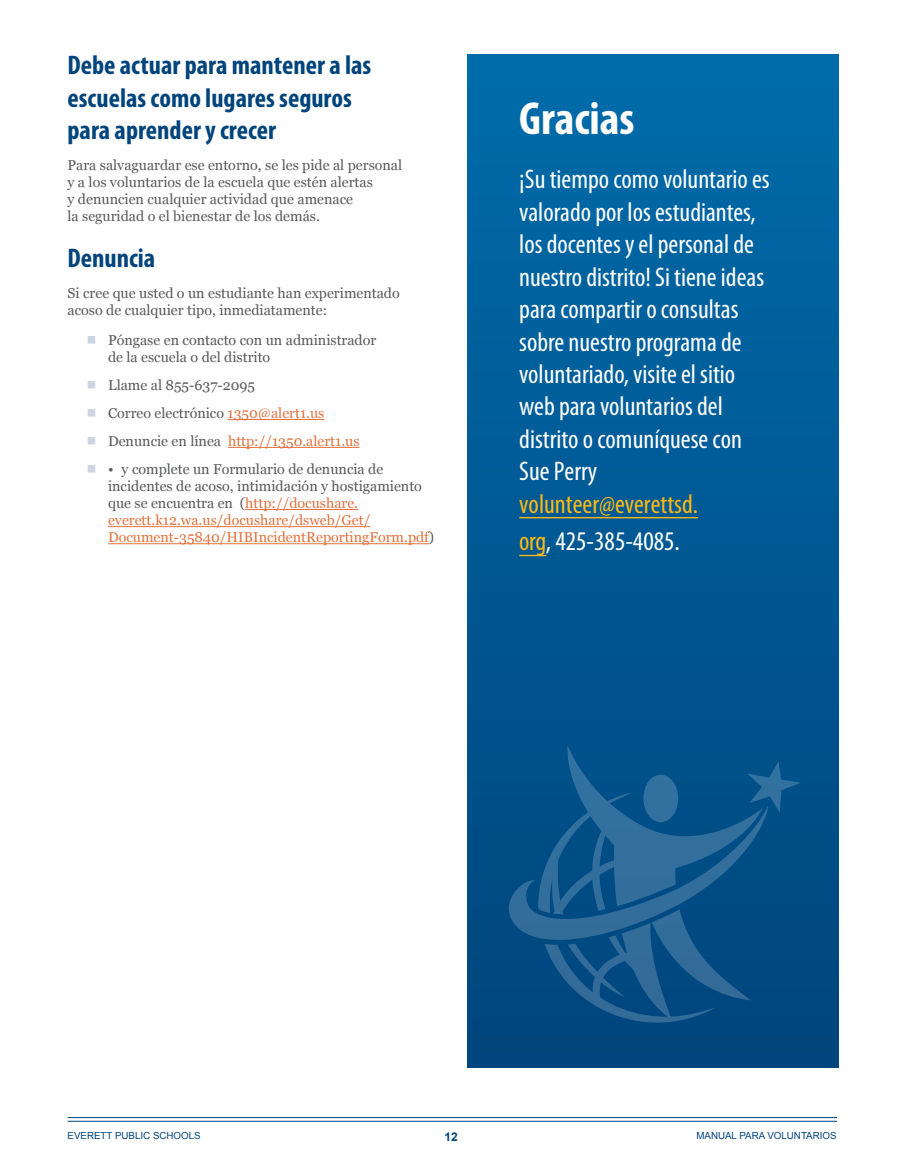
<style>
.page{position:relative;width:905px;height:1175px;background:#fff}
.page>*{position:absolute;margin:0;border:0;box-sizing:border-box;transform-origin:0 0}
.t1{font:700 condensed 46.5px "Myriad Pro";color:#fff}
.t2{font:condensed 27px/32.4px "Myriad Pro";color:#fff}
.t3{font:700 condensed 27px/32.4px "Myriad Pro";color:#00447c}
.Body_Text{font:14.25px/17.1px "Georgia";color:#58595b}
.t4{font:14.25px/17.1px "Georgia";color:#e0733f}
.t5{font:700 12px "Arial";color:#00447c}
.t6{font:9.75px "Arial";color:#00447c}
.s1{color:#e0733f}
.s2{color:#58595b}
.s3{color:#fdb913}
</style>
<div class="page">
<hr style="left:68px;top:1120px;width:769px;height:1px;background:#00447c">
<hr style="left:68px;top:1117px;width:769px;height:1px;background:#00447c">
<hr style="left:227px;top:419px;width:97px;height:1px;background:#e0733f">
<hr style="left:228px;top:447px;width:131px;height:1px;background:#e0733f">
<hr style="left:245px;top:509px;width:113px;height:1px;background:#e0733f">
<hr style="left:108px;top:526px;width:262px;height:1px;background:#e0733f">
<hr style="left:108px;top:543px;width:321px;height:1px;background:#e0733f">
<div style="left:467px;top:55px;width:371px;height:1012px;background:linear-gradient(to bottom,#006baa,#00447c)"></div>
<svg style="left:508px;top:745px;width:293px;height:279px;background:#0e558a"></svg>
<hr style="left:519px;top:517px;width:179px;height:1px;background:#fdb913">
<svg style="left:519px;top:555px;width:27px;height:1px"></svg>
<h2 class="t3" style="left:68px;top:48px;width:305px">Debe actuar para mantener a las escuelas como lugares seguros para aprender y crecer</h2>
<p class="Body_Text" style="left:68px;top:156px;width:336px">Para salvaguardar ese entorno, se les pide al personal y a los voluntarios de la escuela que estén alertas<br>y denuncien cualquier actividad que amenace<br>la seguridad o el bienestar de los demás.</p>
<h2 class="t3" style="left:68px;top:241px;width:89px">Denuncia</h2>
<p class="Body_Text" style="left:68px;top:283px;width:334px">Si cree que usted o un estudiante han experimentado acoso de cualquier tipo, inmediatamente:</p>
<p class="Body_Text" style="left:108px;top:331px;width:270px">Póngase en contacto con un administrador de la escuela o del distrito</p>
<p class="Body_Text" style="left:108px;top:376px;width:149px">Llame al 855-637-2095</p>
<p class="Body_Text" style="left:108px;top:404px;width:218px">Correo electrónico <span class="s1">1350@alert1.us</span></p>
<p class="t4" style="left:108px;top:432px;width:253px"><span class="s2">Denuncie en línea</span> http://1350.alert1.us</p>
<p class="t4" style="left:108px;top:460px;width:328px"><span class="s2">• y complete un Formulario de denuncia de incidentes de acoso, intimidación y hostigamiento que se encuentra en (</span>http://docushare. everett.k12.wa.us/docushare/dsweb/Get/ Document-35840/HIBIncidentReportingForm.pdf<span class="s2">)</span></p>
<p class="t1" style="left:519px;top:89px;width:117px">Gracias</p>
<p class="t2" style="left:519px;top:163px;width:252px">¡Su tiempo como voluntario es valorado por los estudiantes, los docentes y el personal de nuestro distrito! Si tiene ideas para compartir o consultas sobre nuestro programa de voluntariado, visite el sitio web para voluntarios del distrito o comuníquese con<br>Sue Perry <span class="s3">volunteer@everettsd.</span></p>
<p class="t2" style="left:519px;top:525px;width:162px"><span class="s3">org</span>, 425-385-4085.</p>
<p class="t6" style="left:68px;top:1129px;width:135px">EVERETT PUBLIC SCHOOLS</p>
<p class="t5" style="left:444px;top:1128px;width:15px">12</p>
<p class="t6" style="left:696px;top:1129px;width:142px">MANUAL PARA VOLUNTARIOS</p>
</div>
